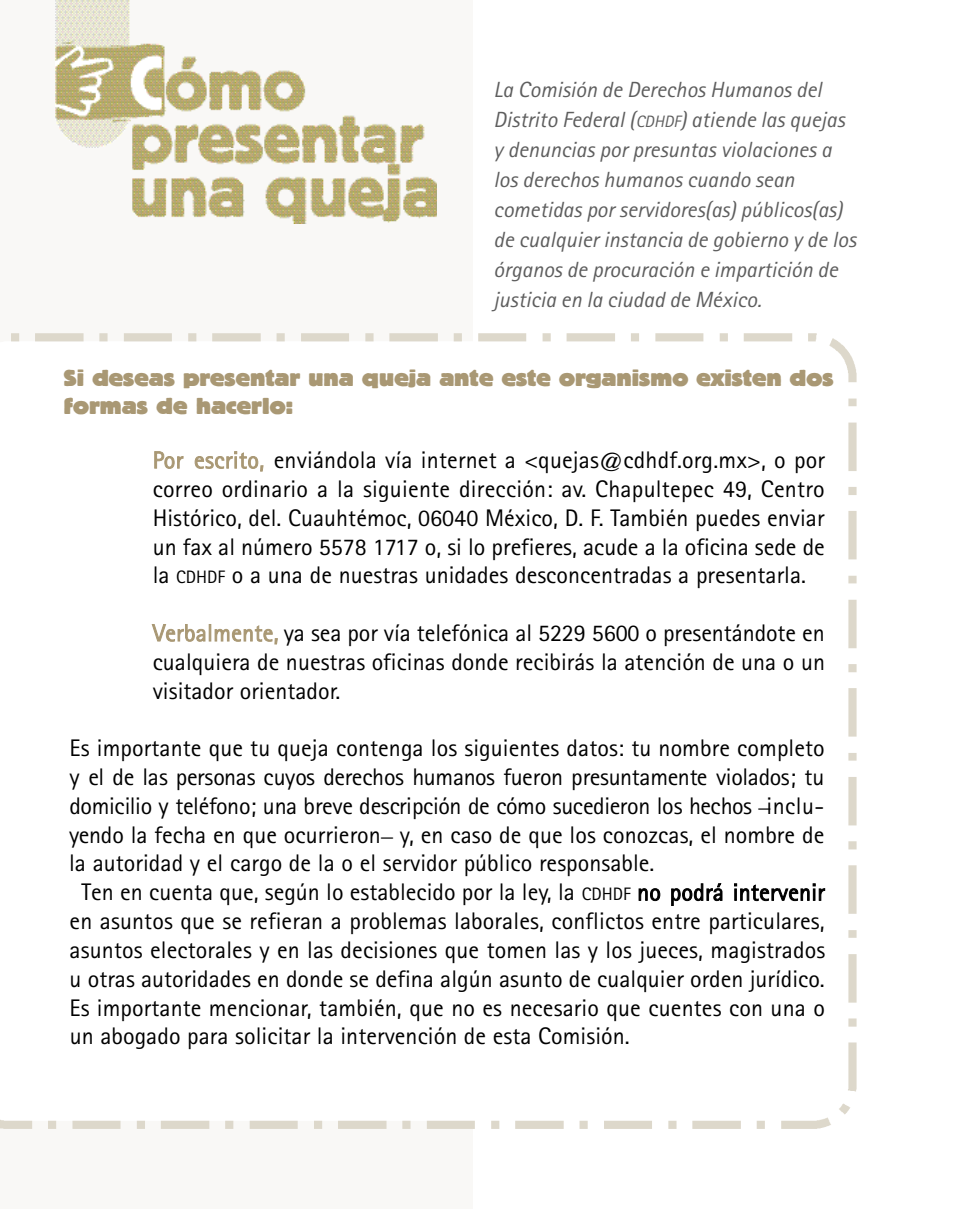
<style>
.page{position:relative;width:958px;height:1209px;background:#fff}
.page>*{position:absolute;margin:0;border:0;box-sizing:border-box;transform-origin:0 0}
.t1{font:24px/28.8px "Rotis Sans Serif";color:#000;text-align:justify}
.t2{font:24px "Rotis Sans Serif";letter-spacing:-.02em;color:#000}
.t3{font:24px/28.8px "Block T Heav";color:#a99874}
.t4{font:italic 22px/30px "Rotis Sans Serif";color:#5e5e5e}
.s1{font-size:16.4px}
.s2{color:#a99874}
.s3{font-size:18px}
.s4{font-family:"Adobe Garamond"}
</style>
<div class="page">
<div style="left:0;top:0;width:473px;height:1209px;background:#f9f8f6"></div>
<img style="left:56px;top:0;width:369px;height:148px">
<img style="left:132px;top:148px;width:304px;height:75px">
<div style="left:0;top:333px;width:856px;height:795px;background:#fff"></div>
<div style="left:63px;top:364px;width:771px;height:76px;background:#fff"></div>
<p class="t4" style="left:493px;top:77px;width:364px">La Comisión de Derechos Humanos del Distrito Federal (<span class="s1">CDHDF</span>) atiende las quejas y denuncias por presuntas violaciones a los derechos humanos cuando sean cometidas por servidores(as) públicos(as) de cualquier instancia de gobierno y de los órganos de procuración e impartición de justicia en la ciudad de México.</p>
<p class="t3" style="left:64px;top:362px;width:771px">Si deseas presentar una queja ante este organismo existen dos formas de hacerlo:</p>
<p class="t3" style="left:70px;top:363px;width:744px;text-indent:12px">Si deseas presentar una quej ant este organismo, existen dos formas de hacerlo:</p>
<p class="t1" style="left:153px;top:448px;width:674px"><span class="s2">Por escrito,</span> enviándola vía internet a &lt;quejas@cdhdf.org.mx&gt;, o por correo ordinario a la siguiente dirección: av. Chapultepec 49, Centro Histórico, del. Cuauhtémoc, 06040 México, D. F. También puedes enviar un fax al número 5578 1717 o, si lo prefieres, acude a la oficina sede de la <span class="s3">CDHDF</span> o a una de nuestras unidades desconcentradas a presentarla.</p>
<p class="t1" style="left:153px;top:621px;width:674px"><span class="s2">Verbalmente,</span> ya sea por vía telefónica al 5229 5600 o presentándote en cualquiera de nuestras oficinas donde recibirás la atención de una o un visitador orientador.</p>
<p class="t1" style="left:70px;top:736px;width:756px">Es importante que tu queja contenga los siguientes datos: tu nombre completo</p>
<p class="t2" style="left:70px;top:768px;width:756px">y el de las personas cuyos derechos humanos fueron presuntamente violados; tu</p>
<p class="t2" style="left:69px;top:797px;width:756px">domicilio y teléfono; una breve descripción de cómo sucedieron los hechos <span class="s4">–</span>in c lu -</p>
<p class="t1" style="left:69px;top:823px;width:757px">y e ndo la fecha en que ocurrieron<span class="s4">–</span> y, en caso de que los conozcas, el nombre de</p>
<p class="t1" style="left:69px;top:851px;width:587px">la autoridad y el cargo de la o el servidor público responsable.</p>
<p class="t1" style="left:82px;top:880px;width:745px">Ten en cuenta que, según lo establecido por la ley, la <span class="s3">CDHDF</span> no podrá intervenir</p>
<p class="t1" style="left:70px;top:909px;width:756px">en asuntos que se refieran a problemas laborales, conflictos entre particulares,</p>
<p class="t1" style="left:70px;top:937px;width:757px">asuntos electorales y en las decisiones que tomen las y los jueces, magistrados</p>
<p class="t1" style="left:70px;top:966px;width:756px">u otras autoridades en donde se defina algún asunto de cualquier orden jurídico.</p>
<p class="t1" style="left:70px;top:995px;width:757px">Es importante mencionar, también, que no es necesario que cuentes con una o</p>
<p class="t1" style="left:70px;top:1024px;width:561px">un abogado para solicitar la intervención de esta Comisión.</p>
</div>
